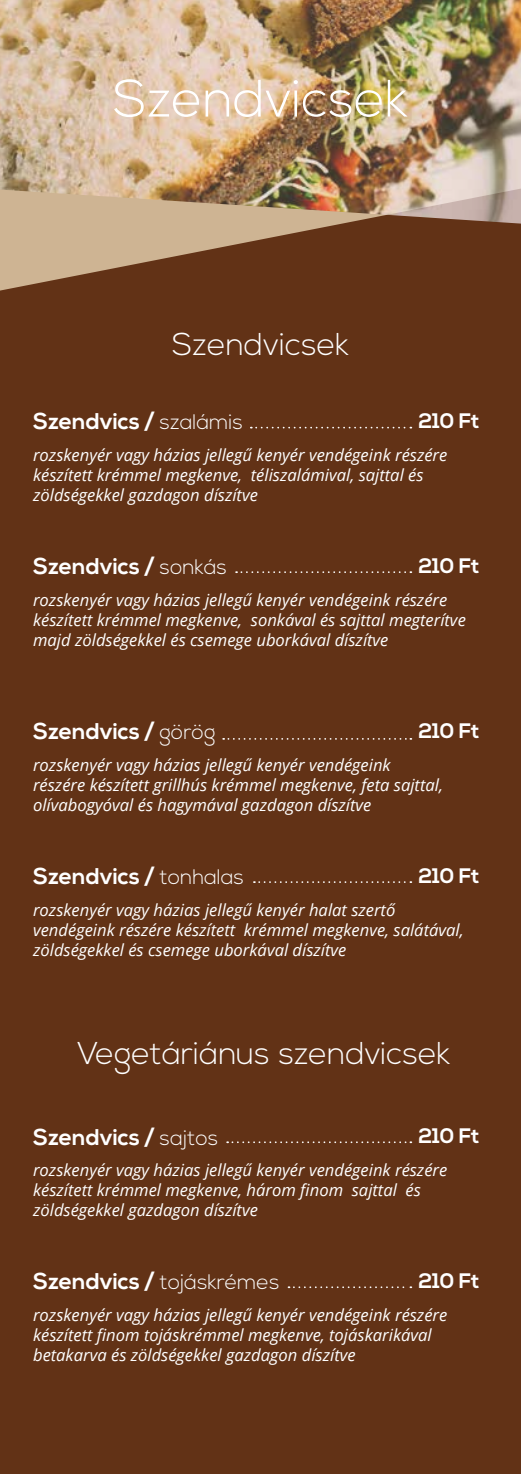
<style>
.page{position:relative;width:521px;height:1474px;background:#fff}
.page>*{position:absolute;margin:0;border:0;box-sizing:border-box;transform-origin:0 0}
.t1{font:300 52.5px "Nexa";color:#fff}
.t2{font:300 31.5px "Nexa";color:#fff}
.t3{font:700 22.75px "Nexa";color:#fff}
.t4{font:700 21px "Nexa";color:#fff}
.t5{font:300 21px "Nexa";color:#fff}
.t6{font:italic 16.62px/19.9px "Open Sans";color:#fff}
.s1{font-weight:300;font-size:21px}
.s2{font-weight:700;font-size:22.75px}
</style>
<div class="page">
<div style="left:0;top:0;width:521px;height:1473px;background:#623216"></div>
<svg style="left:0;top:224px;width:340px;height:66px;fill:#ceb493"></svg>
<img style="left:0;top:0;width:521px;height:224px">
<svg style="left:251px;top:427px;width:160px;height:1px"></svg>
<svg style="left:254px;top:881px;width:157px;height:2px"></svg>
<svg style="left:288px;top:1286px;width:123px;height:2px"></svg>
<svg style="left:236px;top:571px;width:175px;height:2px"></svg>
<svg style="left:223px;top:738px;width:188px;height:1px"></svg>
<svg style="left:227px;top:1141px;width:184px;height:2px"></svg>
<h1 class="t1" style="left:113px;top:68px;width:296px">Szendvicsek</h1>
<h2 class="t2" style="left:172px;top:326px;width:178px">Szendvicsek</h2>
<p class="t4" style="left:418px;top:408px;width:63px">210 Ft</p>
<h3 class="t3" style="left:33px;top:408px;width:211px">Szendvics / <span class="s1">szalámis</span></h3>
<p class="t6" style="left:33px;top:444px;width:416px">rozskenyér vagy házias jellegű kenyér vendégeink részére készített krémmel megkenve, téliszalámival, sajttal és zöldségekkel gazdagon díszítve</p>
<p class="t4" style="left:418px;top:553px;width:63px">210 Ft</p>
<h3 class="t3" style="left:33px;top:553px;width:195px">Szendvics / <span class="s1">sonkás</span></h3>
<p class="t6" style="left:33px;top:589px;width:434px">rozskenyér vagy házias jellegű kenyér vendégeink részére készített krémmel megkenve, sonkával és sajttal megterítve majd zöldségekkel és csemege uborkával díszítve</p>
<p class="t4" style="left:418px;top:718px;width:63px">210 Ft</p>
<h3 class="t3" style="left:33px;top:718px;width:184px">Szendvics / <span class="s1">görög</span></h3>
<p class="t6" style="left:33px;top:754px;width:411px">rozskenyér vagy házias jellegű kenyér vendégeink részére készített grillhús krémmel megkenve, feta sajttal, olívabogyóval és hagymával gazdagon díszítve</p>
<p class="t4" style="left:418px;top:863px;width:63px">210 Ft</p>
<h3 class="t3" style="left:33px;top:863px;width:212px">Szendvics / <span class="s1">tonhalas</span></h3>
<p class="t6" style="left:33px;top:899px;width:432px">rozskenyér vagy házias jellegű kenyér halat szertő vendégeink részére készített krémmel megkenve, salátával, zöldségekkel és csemege uborkával díszítve</p>
<h2 class="t2" style="left:77px;top:1034px;width:375px">Vegetáriánus szendvicsek</h2>
<p class="t4" style="left:418px;top:1123px;width:63px">210 Ft</p>
<h3 class="t3" style="left:33px;top:1123px;width:187px">Szendvics / <span class="s1">sajtos</span></h3>
<p class="t6" style="left:33px;top:1159px;width:416px">rozskenyér vagy házias jellegű kenyér vendégeink részére készített krémmel megkenve, három finom sajttal és zöldségekkel gazdagon díszítve</p>
<p class="t4" style="left:418px;top:1268px;width:63px">210 Ft</p>
<p class="t5" style="left:33px;top:1270px;width:248px"><span class="s2">Szendvics /</span> tojáskrémes</p>
<p class="t6" style="left:33px;top:1304px;width:416px">rozskenyér vagy házias jellegű kenyér vendégeink részére készített finom tojáskrémmel megkenve, tojáskarikával betakarva és zöldségekkel gazdagon díszítve</p>
</div>
